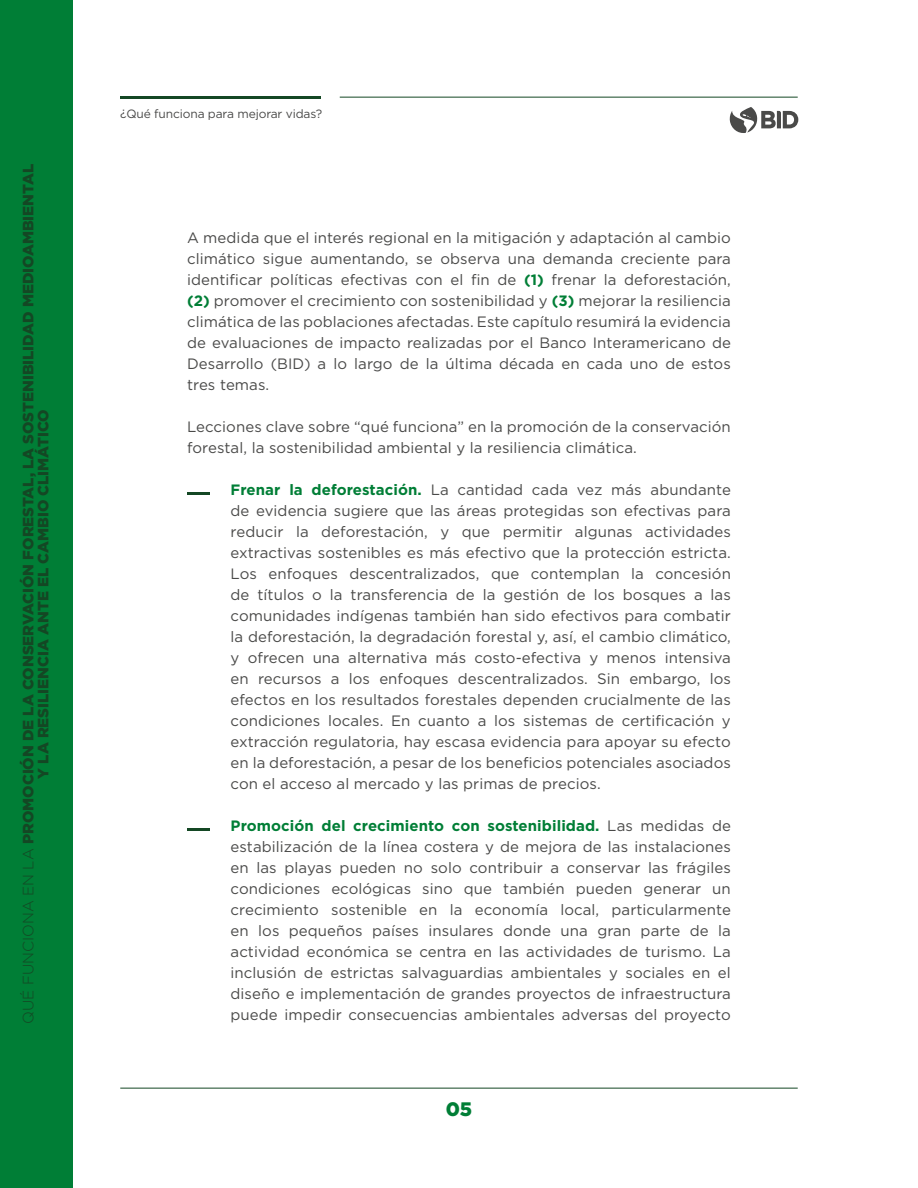
<style>
.page{position:relative;width:918px;height:1188px;background:#fff}
.page>*{position:absolute;margin:0;border:0;box-sizing:border-box;transform-origin:0 0}
.t1{font:900 19.5px "Gotham";color:#007e36}
.Parrafo_corrido{font:15px/21px "Gotham";letter-spacing:.005em;color:#4a4a49;text-align:justify}
.t2{font:900 15px "Gotham";color:#144724}
.t3{font:12px "Gotham";letter-spacing:-.01em;color:#4a4a49}
.s1{font-weight:300}
.s2{font-weight:700;color:#007e36}
</style>
<div class="page">
<svg style="left:729px;top:107px;width:69px;height:26px"></svg>
<div style="left:0;top:0;width:72px;height:1188px;background:#007e36"></div>
<hr style="left:340px;top:97px;width:458px;height:1px;background:#144724">
<hr style="left:120px;top:96px;width:201px;height:2px;background:#144724">
<hr style="left:120px;top:1088px;width:678px;height:1px;background:#144724">
<hr style="left:187px;top:493px;width:22px;height:2px;background:#144724">
<hr style="left:187px;top:829px;width:22px;height:2px;background:#144724">
<p class="t2" style="left:18px;top:1024px;width:861px;rotate:-90deg"><span class="s1">QUÉ FUNCIONA EN LA</span> PROMOCIÓN DE LA CONSERVACIÓN FORESTAL, LA SOSTENIBILIDAD MEDIOAMBIENTAL</p>
<p class="t2" style="left:33px;top:779px;width:371px;rotate:-90deg">Y LA RESILIENCIA ANTE EL CAMBIO CLIMÁTICO</p>
<p class="t3" style="left:120px;top:106px;width:204px">¿Qué funciona para mejorar vidas?</p>
<p class="Parrafo_corrido" style="left:187px;top:227px;width:545px">A medida que el interés regional en la mitigación y adaptación al cambio climático sigue aumentando, se observa una demanda creciente para identificar políticas efectivas con el fin de <span class="s2">(1)</span> frenar la deforestación, <span class="s2">(2)</span> promover el crecimiento con sostenibilidad y <span class="s2">(3)</span> mejorar la resiliencia climática de las poblaciones afectadas. Este capítulo resumirá la evidencia de evaluaciones de impacto realizadas por el Banco Interamericano de Desarrollo (BID) a lo largo de la última década en cada uno de estos tres temas.</p>
<p class="Parrafo_corrido" style="left:187px;top:416px;width:545px">Lecciones clave sobre “qué funciona” en la promoción de la conservación forestal, la sostenibilidad ambiental y la resiliencia climática.</p>
<p class="Parrafo_corrido" style="left:231px;top:479px;width:502px"><span class="s2">Frenar la deforestación.</span> La cantidad cada vez más abundante de evidencia sugiere que las áreas protegidas son efectivas para reducir la deforestación, y que permitir algunas actividades extractivas sostenibles es más efectivo que la protección estricta.<br>Los enfoques descentralizados, que contemplan la concesión de títulos o la transferencia de la gestión de los bosques a las comunidades indígenas también han sido efectivos para combatir la deforestación, la degradación forestal y, así, el cambio climático, y ofrecen una alternativa más costo-efectiva y menos intensiva en recursos a los enfoques descentralizados. Sin embargo, los efectos en los resultados forestales dependen crucialmente de las condiciones locales. En cuanto a los sistemas de certificación y extracción regulatoria, hay escasa evidencia para apoyar su efecto en la deforestación, a pesar de los beneficios potenciales asociados con el acceso al mercado y las primas de precios.</p>
<p class="Parrafo_corrido" style="left:231px;top:815px;width:502px"><span class="s2">Promoción del crecimiento con sostenibilidad.</span> Las medidas de estabilización de la línea costera y de mejora de las instalaciones en las playas pueden no solo contribuir a conservar las frágiles condiciones ecológicas sino que también pueden generar un crecimiento sostenible en la economía local, particularmente en los pequeños países insulares donde una gran parte de la actividad económica se centra en las actividades de turismo. La inclusión de estrictas salvaguardias ambientales y sociales en el diseño e implementación de grandes proyectos de infraestructura</p>
<p class="Parrafo_corrido" style="left:231px;top:1004px;width:502px">puede impedir consecuencias ambientales adversas del proyecto</p>
<p class="t1" style="left:446px;top:1095px;width:28px">05</p>
</div>
